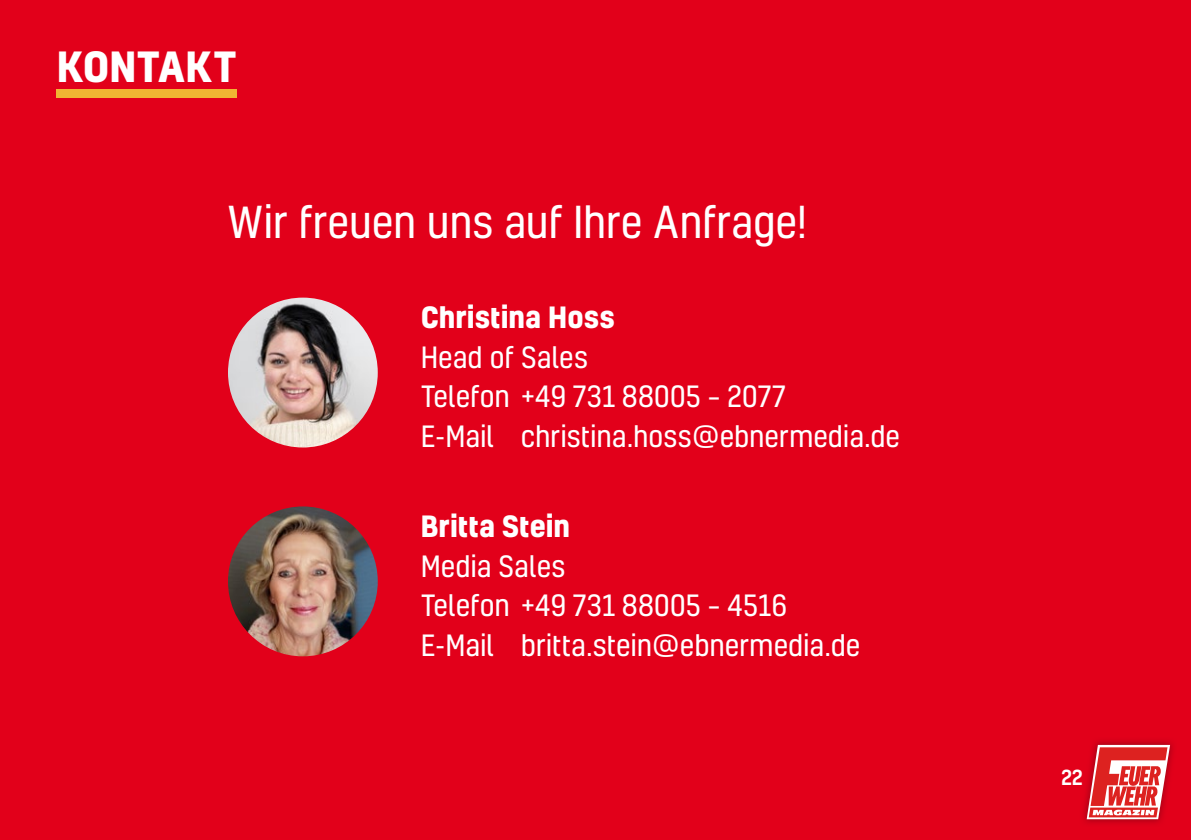
<style>
.page{position:relative;width:1191px;height:840px;background:#fff}
.page>*{position:absolute;margin:0;border:0;box-sizing:border-box;transform-origin:0 0}
.t1{font:42.2px "Kelson";letter-spacing:-.005em;color:#fff}
.t2{font:700 40px "Kelson";color:#fff}
.t3{font:28.2px/39.6px "Kelson";letter-spacing:-.005em;color:#fff}
.t4{font:700 28.2px "Kelson";color:#fff}
.t5{font:500 20px "Kelson";color:#fff}
</style>
<div class="page">
<div style="left:0;top:0;width:1191px;height:839px;background:#e2001a"></div>
<div style="left:57px;top:90px;width:180px;height:8px;background:#f0b533"></div>
<img style="left:228px;top:297px;width:150px;height:150px;border-radius:75px">
<img style="left:228px;top:506px;width:150px;height:150px;border-radius:75px">
<img style="left:1083px;top:740px;width:90px;height:84px">
<svg style="left:1086px;top:744px;width:84px;height:74px;background:#e56264"></svg>
<h2 class="t2" style="left:57px;top:38px;width:182px">KONTAKT</h2>
<h1 class="t1" style="left:228px;top:194px;width:580px">Wir freuen uns auf Ihre Anfrage!</h1>
<p class="t4" style="left:421px;top:297px;width:196px">Christina Hoss</p>
<p class="t3" style="left:421px;top:336px;width:481px">Head of Sales<br>Telefon +49 731 88005 – 2077<br>E-Mail christina.hoss@ebnermedia.de</p>
<p class="t4" style="left:421px;top:506px;width:151px">Britta Stein</p>
<p class="t3" style="left:421px;top:545px;width:441px">Media Sales<br>Telefon +49 731 88005 – 4516<br>E-Mail britta.stein@ebnermedia.de</p>
<p class="t5" style="left:1061px;top:763px;width:23px">22</p>
</div>
